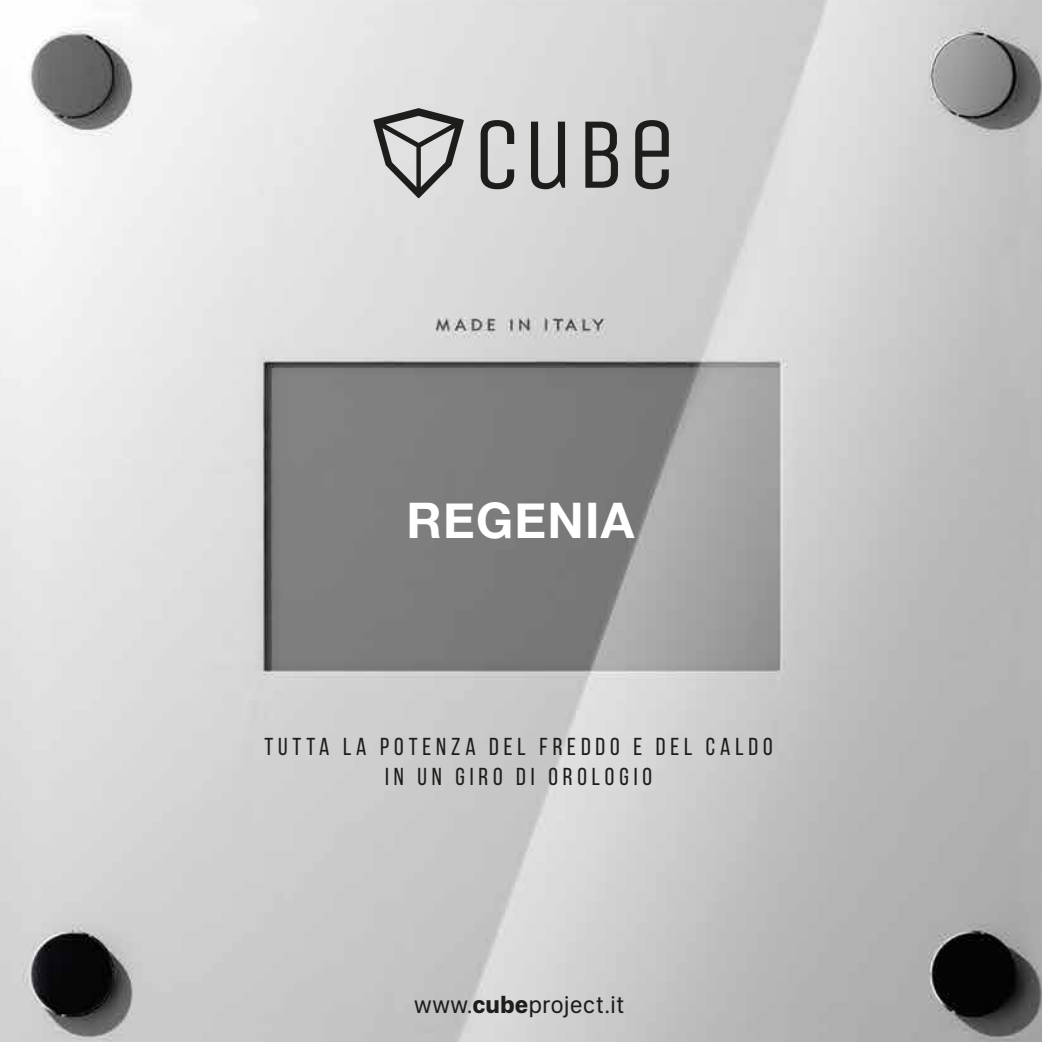
<style>
.page{position:relative;width:1042px;height:1042px;background:#fff}
.page>*{position:absolute;margin:0;border:0;box-sizing:border-box;transform-origin:0 0}
.t1{font:700 49px "Helvetica Neue";letter-spacing:.025em;color:#fff}
.t2{font:24.5px/29.4px "Bebas Neue";letter-spacing:.2em;color:#1d1d1b;text-align:center}
.t3{font:24.5px "SF Compact Display";color:#1d1d1b}
.s1{font-weight:700}
</style>
<div class="page">
<img style="left:0;top:0;width:1042px;height:1042px">
<svg style="left:373px;top:108px;width:296px;height:90px;background:#aaaaa9"></svg>
<h1 class="t1" style="left:406px;top:482px;width:229px">REGENIA</h1>
<p class="t2" style="left:264px;top:732px;width:510px">TUTTA LA POTENZA DEL FREDDO E DEL CALDO<br>IN UN GIRO DI OROLOGIO</p>
<p class="t3" style="left:414px;top:988px;width:212px">www.<span class="s1">cube</span>project.it</p>
</div>
